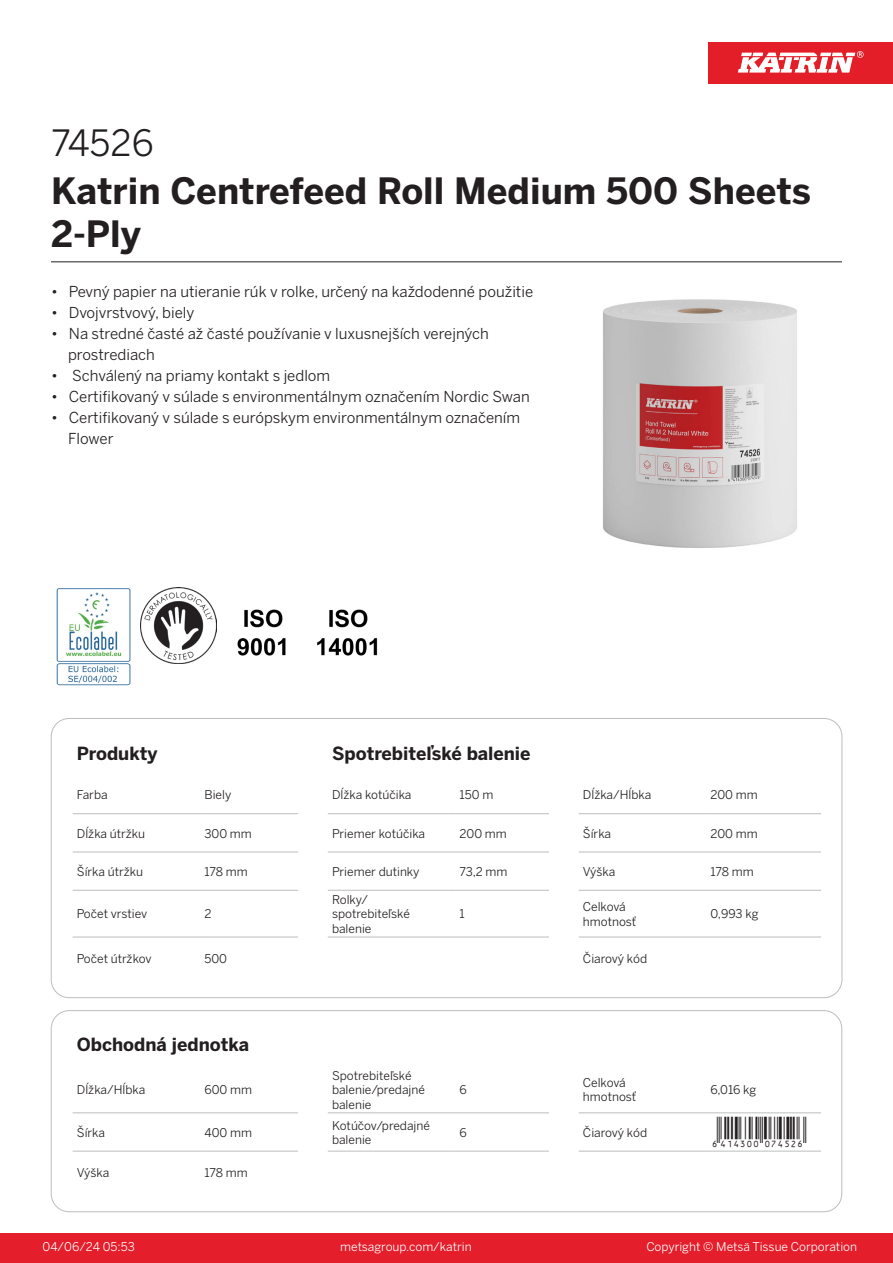
<style>
.page{position:relative;width:893px;height:1263px;background:#fff}
.page>*{position:absolute;margin:0;border:0;box-sizing:border-box;transform-origin:0 0}
.Product_Name{font:700 36px/43.2px "Benton Sans";color:#231f20}
.External_material_co{font:36px "Benton Sans";color:#231f20}
.T_EAN{font:30px "Viisas EAN Matala";color:#231f20}
.T_TableHeader{font:700 18px "Benton Sans";color:#231f20}
.MarketingBullets{font:15px/21px "Benton Sans";color:#231f20}
.T_TableBody{font:12px/14.4px "Benton Sans";color:#231f20}
.t1{font:12px "Benton Sans";color:#fff}
</style>
<div class="page">
<div style="left:0;top:1233px;width:893px;height:30px;background:#e41e2b"></div>
<div style="left:708px;top:43px;width:185px;height:41px;background:#e31e28"></div>
<svg style="left:738px;top:51px;width:126px;height:22px"></svg>
<hr style="left:73px;top:813px;width:127px;height:1px;background:#bcbdc0">
<hr style="left:200px;top:813px;width:98px;height:1px;background:#bcbdc0">
<hr style="left:328px;top:813px;width:127px;height:1px;background:#bcbdc0">
<hr style="left:455px;top:813px;width:94px;height:1px;background:#bcbdc0">
<hr style="left:579px;top:813px;width:127px;height:1px;background:#bcbdc0">
<hr style="left:706px;top:813px;width:115px;height:1px;background:#bcbdc0">
<hr style="left:73px;top:852px;width:127px;height:1px;background:#bcbdc0">
<hr style="left:200px;top:852px;width:98px;height:1px;background:#bcbdc0">
<hr style="left:328px;top:852px;width:127px;height:1px;background:#bcbdc0">
<hr style="left:455px;top:852px;width:94px;height:1px;background:#bcbdc0">
<hr style="left:579px;top:852px;width:127px;height:1px;background:#bcbdc0">
<hr style="left:706px;top:852px;width:115px;height:1px;background:#bcbdc0">
<hr style="left:73px;top:890px;width:127px;height:1px;background:#bcbdc0">
<hr style="left:200px;top:890px;width:98px;height:1px;background:#bcbdc0">
<hr style="left:328px;top:890px;width:127px;height:1px;background:#bcbdc0">
<hr style="left:455px;top:890px;width:94px;height:1px;background:#bcbdc0">
<hr style="left:579px;top:890px;width:127px;height:1px;background:#bcbdc0">
<hr style="left:706px;top:890px;width:115px;height:1px;background:#bcbdc0">
<hr style="left:73px;top:937px;width:127px;height:1px;background:#bcbdc0">
<hr style="left:200px;top:937px;width:98px;height:1px;background:#bcbdc0">
<hr style="left:328px;top:937px;width:127px;height:1px;background:#bcbdc0">
<hr style="left:455px;top:937px;width:94px;height:1px;background:#bcbdc0">
<hr style="left:579px;top:937px;width:127px;height:1px;background:#bcbdc0">
<hr style="left:706px;top:937px;width:115px;height:1px;background:#bcbdc0">
<hr style="left:73px;top:1112px;width:127px;height:1px;background:#bcbdc0">
<hr style="left:200px;top:1112px;width:98px;height:1px;background:#bcbdc0">
<hr style="left:328px;top:1112px;width:127px;height:1px;background:#bcbdc0">
<hr style="left:455px;top:1112px;width:94px;height:1px;background:#bcbdc0">
<hr style="left:579px;top:1112px;width:127px;height:1px;background:#bcbdc0">
<hr style="left:706px;top:1112px;width:115px;height:1px;background:#bcbdc0">
<hr style="left:73px;top:1151px;width:127px;height:1px;background:#bcbdc0">
<hr style="left:200px;top:1151px;width:98px;height:1px;background:#bcbdc0">
<hr style="left:328px;top:1151px;width:127px;height:1px;background:#bcbdc0">
<hr style="left:455px;top:1151px;width:94px;height:1px;background:#bcbdc0">
<hr style="left:579px;top:1151px;width:127px;height:1px;background:#bcbdc0">
<hr style="left:706px;top:1151px;width:115px;height:1px;background:#bcbdc0">
<div style="left:51px;top:1010px;width:791px;height:202px;border:1px solid #bcbdc0;border-radius:18px"></div>
<img style="left:603px;top:299px;width:194px;height:249px">
<img style="left:56px;top:588px;width:75px;height:98px">
<img style="left:140px;top:587px;width:77px;height:77px">
<img style="left:237px;top:609px;width:49px;height:47px">
<img style="left:317px;top:609px;width:61px;height:47px">
<hr style="left:51px;top:261px;width:791px;height:1px;background:#231f20">
<p class="External_material_co" style="left:51px;top:121px;width:104px">74526</p>
<p class="Product_Name" style="left:51px;top:170px;width:761px">Katrin Centrefeed Roll Medium 500 Sheets<br>2-Ply</p>
<p class="MarketingBullets" style="left:51px;top:281px;width:484px">• Pevný papier na utieranie rúk v rolke, určený na každodenné použitie</p>
<p class="MarketingBullets" style="left:51px;top:302px;width:145px">• Dvojvrstvový, biely</p>
<p class="MarketingBullets" style="left:68px;top:323px;width:422px;text-indent:-17px">• Na stredné časté až časté používanie v luxusnejších verejných prostrediach</p>
<p class="MarketingBullets" style="left:51px;top:365px;width:281px">• Schválený na priamy kontakt s jedlom</p>
<p class="MarketingBullets" style="left:51px;top:386px;width:480px">• Certifikovaný v súlade s environmentálnym označením Nordic Swan</p>
<p class="MarketingBullets" style="left:68px;top:407px;width:454px;text-indent:-17px">• Certifikovaný v súlade s európskym environmentálnym označením<br>Flower</p>
<p class="T_TableHeader" style="left:77px;top:742px;width:82px">Produkty</p>
<p class="T_TableHeader" style="left:332px;top:742px;width:200px">Spotrebiteľské balenie</p>
<p class="T_TableBody" style="left:77px;top:788px;width:32px">Farba</p>
<p class="T_TableBody" style="left:204px;top:788px;width:28px">Biely</p>
<p class="T_TableBody" style="left:332px;top:788px;width:81px">Dĺžka kotúčika</p>
<p class="T_TableBody" style="left:460px;top:788px;width:35px">150 m</p>
<p class="T_TableBody" style="left:583px;top:788px;width:70px">Dĺžka/Hĺbka</p>
<p class="T_TableBody" style="left:710px;top:788px;width:49px">200 mm</p>
<p class="T_TableBody" style="left:77px;top:826px;width:70px">Dĺžka útržku</p>
<p class="T_TableBody" style="left:204px;top:826px;width:49px">300 mm</p>
<p class="T_TableBody" style="left:332px;top:826px;width:95px">Priemer kotúčika</p>
<p class="T_TableBody" style="left:460px;top:826px;width:49px">200 mm</p>
<p class="T_TableBody" style="left:583px;top:826px;width:30px">Šírka</p>
<p class="T_TableBody" style="left:710px;top:826px;width:49px">200 mm</p>
<p class="T_TableBody" style="left:77px;top:864px;width:68px">Šírka útržku</p>
<p class="T_TableBody" style="left:204px;top:864px;width:45px">178 mm</p>
<p class="T_TableBody" style="left:332px;top:864px;width:89px">Priemer dutinky</p>
<p class="T_TableBody" style="left:460px;top:864px;width:49px">73,2 mm</p>
<p class="T_TableBody" style="left:583px;top:864px;width:34px">Výška</p>
<p class="T_TableBody" style="left:710px;top:864px;width:45px">178 mm</p>
<p class="T_TableBody" style="left:77px;top:907px;width:72px">Počet vrstiev</p>
<p class="T_TableBody" style="left:204px;top:907px;width:9px">2</p>
<p class="T_TableBody" style="left:332px;top:892px;width:38px">Rolky/</p>
<p class="T_TableBody" style="left:332px;top:907px;width:79px">spotrebiteľské balenie</p>
<p class="T_TableBody" style="left:460px;top:907px;width:7px">1</p>
<p class="T_TableBody" style="left:583px;top:900px;width:44px">Celková</p>
<p class="T_TableBody" style="left:583px;top:914px;width:55px">hmotnosť</p>
<p class="T_TableBody" style="left:710px;top:907px;width:50px">0,993 kg</p>
<p class="T_TableBody" style="left:77px;top:951px;width:76px">Počet útržkov</p>
<p class="T_TableBody" style="left:204px;top:951px;width:24px">500</p>
<p class="T_TableBody" style="left:583px;top:951px;width:66px">Čiarový kód</p>
<p class="T_TableHeader" style="left:77px;top:1033px;width:174px">Obchodná jednotka</p>
<p class="T_TableBody" style="left:77px;top:1083px;width:70px">Dĺžka/Hĺbka</p>
<p class="T_TableBody" style="left:204px;top:1083px;width:49px">600 mm</p>
<p class="T_TableBody" style="left:332px;top:1068px;width:94px">Spotrebiteľské balenie/predajné balenie</p>
<p class="T_TableBody" style="left:460px;top:1083px;width:9px">6</p>
<p class="T_TableBody" style="left:583px;top:1075px;width:44px">Celková</p>
<p class="T_TableBody" style="left:583px;top:1090px;width:55px">hmotnosť</p>
<p class="T_TableBody" style="left:710px;top:1083px;width:47px">6,016 kg</p>
<p class="T_TableBody" style="left:77px;top:1125px;width:30px">Šírka</p>
<p class="T_TableBody" style="left:204px;top:1125px;width:49px">400 mm</p>
<p class="T_TableBody" style="left:332px;top:1118px;width:99px">Kotúčov/predajné balenie</p>
<p class="T_TableBody" style="left:460px;top:1125px;width:9px">6</p>
<p class="T_TableBody" style="left:583px;top:1125px;width:66px">Čiarový kód</p>
<p class="T_EAN" style="left:710px;top:1116px;width:97px">*6414300074526*</p>
<p class="T_TableBody" style="left:77px;top:1165px;width:34px">Výška</p>
<p class="T_TableBody" style="left:204px;top:1165px;width:45px">178 mm</p>
<p class="t1" style="left:43px;top:1239px;width:94px">04/06/24 05:53</p>
<p class="t1" style="left:340px;top:1239px;width:133px">metsagroup.com/katrin</p>
<p class="t1" style="left:646px;top:1239px;width:212px">Copyright © Metsä Tissue Corporation</p>
</div>
